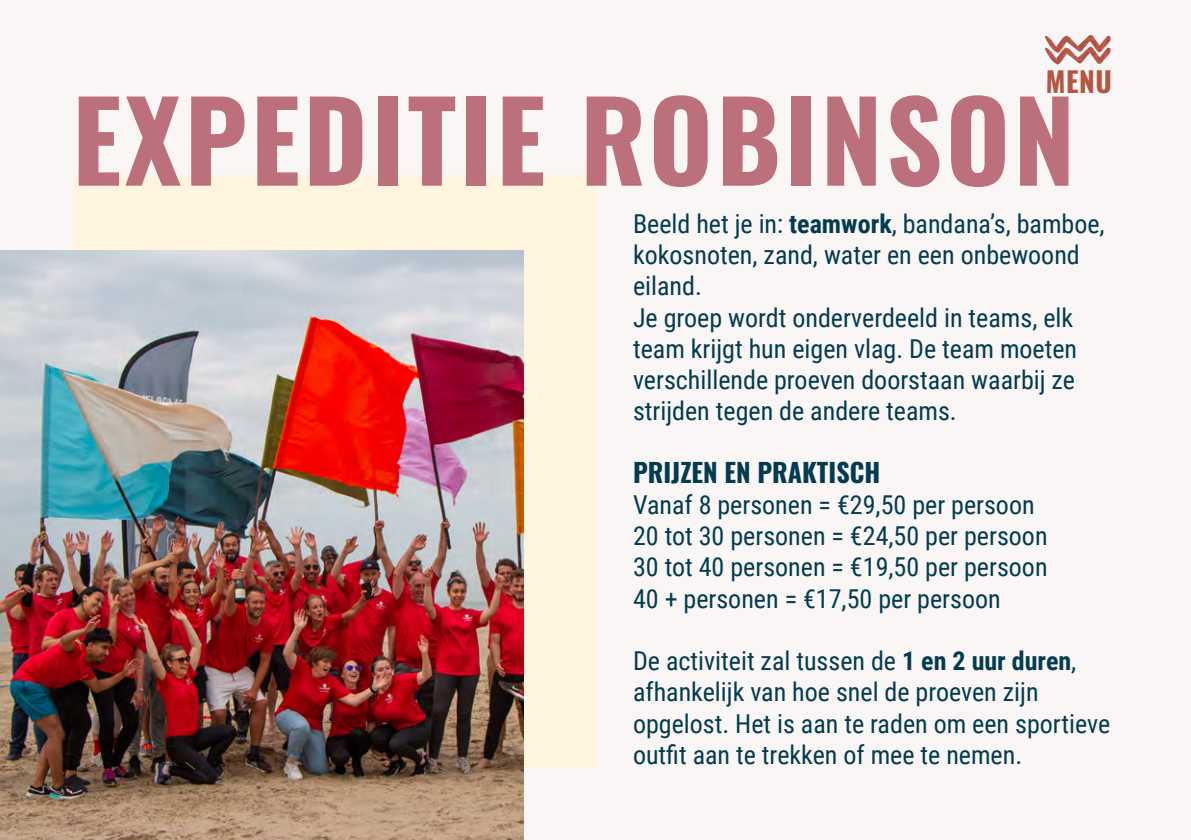
<style>
.page{position:relative;width:1191px;height:840px;background:#fff}
.page>*{position:absolute;margin:0;border:0;box-sizing:border-box;transform-origin:0 0}
.t1{font:700 110px "Oswald";letter-spacing:.03em;color:#bc707b}
.t2{font:700 28px "Oswald";color:#b35642}
.t3{font:26px/31.2px "Roboto Condensed";color:#033b51}
.t4{font:700 26px "Oswald";color:#033b51}
.s1{font-weight:700}
</style>
<div class="page">
<div style="left:0;top:0;width:1191px;height:839px;background:#f9f6f5"></div>
<div style="left:72px;top:176px;width:523px;height:591px;background:#fff4dd"></div>
<img style="left:0;top:250px;width:523px;height:589px">
<img style="left:1045px;top:34px;width:66px;height:31px">
<p class="t2" style="left:1046px;top:67px;width:68px">MENU</p>
<h1 class="t1" style="left:72px;top:83px;width:1004px">EXPEDITIE ROBINSON</h1>
<p class="t3" style="left:633px;top:207px;width:473px">Beeld het je in: <span class="s1">teamwork</span>, bandana’s, bamboe, kokosnoten, zand, water en een onbewoond eiland.<br>Je groep wordt onderverdeeld in teams, elk team krijgt hun eigen vlag. De team moeten verschillende proeven doorstaan waarbij ze strijden tegen de andere teams.</p>
<p class="t4" style="left:633px;top:458px;width:249px">PRIJZEN EN PRAKTISCH</p>
<p class="t3" style="left:633px;top:488px;width:416px">Vanaf 8 personen = €29,50 per persoon 20 tot 30 personen = €24,50 per persoon 30 tot 40 personen = €19,50 per persoon 40 + personen = €17,50 per persoon</p>
<p class="t3" style="left:633px;top:644px;width:479px">De activiteit zal tussen de <span class="s1">1 en 2 uur duren</span>, afhankelijk van hoe snel de proeven zijn opgelost. Het is aan te raden om een sportieve outfit aan te trekken of mee te nemen.</p>
</div>
